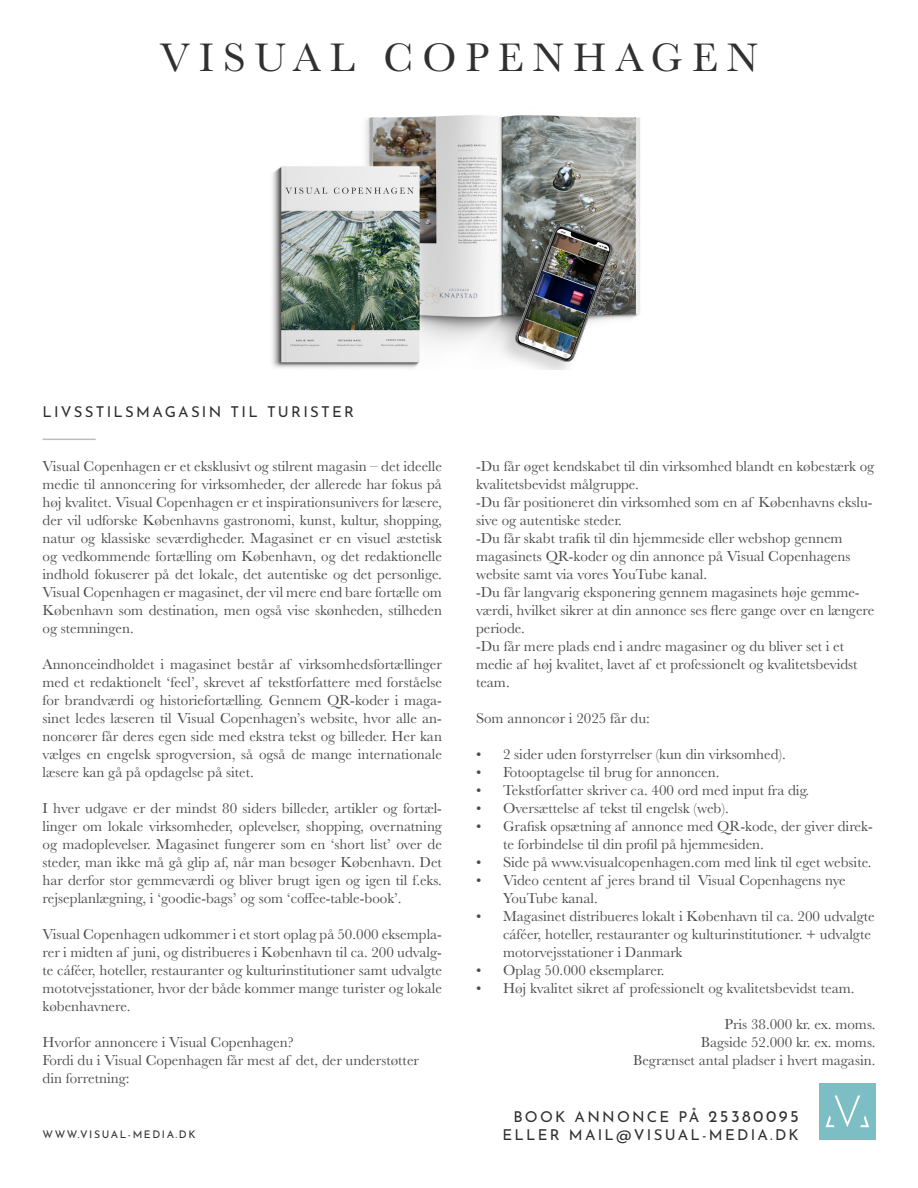
<style>
.page{position:relative;width:918px;height:1188px;background:#fff}
.page>*{position:absolute;margin:0;border:0;box-sizing:border-box;transform-origin:0 0}
.Heading_1_-_Centered{font:41.4px "Baskerville";letter-spacing:.22em;color:#312f30}
.t1{font:15px/18px "Baskerville";color:#4b4c4d}
.t2{font:15px "Josefin Sans";letter-spacing:.15em;color:#312f30}
.t3{font:10.5px "Josefin Sans";letter-spacing:.15em;color:#312f30}
.s1{font-size:16.5px}
</style>
<div class="page">
<hr style="left:43px;top:439px;width:53px;height:1px;background:#bcbdc0">
<svg style="left:819px;top:1083px;width:56px;height:56px;background:#85c1c7"></svg>
<img style="left:272px;top:115px;width:368px;height:255px">
<p class="Heading_1_-_Centered" style="left:160px;top:31px;width:600px">VISUAL COPENHAGEN</p>
<p class="t2" style="left:43px;top:400px;width:313px">LIVSSTILSMAGASIN TIL TURISTER</p>
<p class="t1" style="left:43px;top:457px;width:401px;text-align:justify">Visual Copenhagen er et eksklusivt og stilrent magasin – det ideelle medie til annoncering for virksomheder, der allerede har fokus på høj kvalitet. Visual Copenhagen er et inspirationsunivers for læsere, der vil udforske Københavns gastronomi, kunst, kultur, shopping, natur og klassiske seværdigheder. Magasinet er en visuel æstetisk og vedkommende fortælling om København, og det redaktionelle indhold fokuserer på det lokale, det autentiske og det personlige.<br>Visual Copenhagen er magasinet, der vil mere end bare fortælle om København som destination, men også vise skønheden, stilheden og stemningen.</p>
<p class="t1" style="left:43px;top:655px;width:401px;text-align:justify">Annonceindholdet i magasinet består af virksomhedsfortællinger med et redaktionelt ‘feel’, skrevet af tekstforfattere med forståelse for brandværdi og historiefortælling. Gennem QR-koder i maga&shy;sinet ledes læseren til Visual Copenhagen’s website, hvor alle an&shy;noncører får deres egen side med ekstra tekst og billeder. Her kan vælges en engelsk sprogversion, så også de mange internationale læsere kan gå på opdagelse på sitet.</p>
<p class="t1" style="left:43px;top:799px;width:401px;text-align:justify">I hver udgave er der mindst 80 siders billeder, artikler og fortæl&shy;linger om lokale virksomheder, oplevelser, shopping, overnatning og madoplevelser. Magasinet fungerer som en ‘short list’ over de steder, man ikke må gå glip af, når man besøger København. Det har derfor stor gemmeværdi og bliver brugt igen og igen til f.eks. rejseplanlægning, i ‘goodie-bags’ og som ‘coffee-table-book’.</p>
<p class="t1" style="left:43px;top:925px;width:401px;text-align:justify">Visual Copenhagen udkommer i et stort oplag på 50.000 eksempla&shy;rer i midten af juni, og distribueres i København til ca. 200 udvalg&shy;te cáféer, hoteller, restauranter og kulturinstitutioner samt udvalgte mototvejsstationer, hvor der både kommer mange turister og lokale københavnere.</p>
<p class="t1" style="left:43px;top:1033px;width:253px">Hvorfor annoncere i Visual Copenhagen?</p>
<p class="t1" style="left:43px;top:1051px;width:378px">Fordi du i Visual Copenhagen får mest af det, der understøtter din forretning:</p>
<p class="t3" style="left:43px;top:1126px;width:155px">WWW.VISUAL-MEDIA.DK</p>
<p class="t1" style="left:476px;top:457px;width:400px">-Du får øget kendskabet til din virksomhed blandt en købestærk og kvalitetsbevidst målgruppe.</p>
<p class="t1" style="left:476px;top:493px;width:398px">-Du får positioneret din virksomhed som en af Københavns ekslu&shy;sive og autentiske steder.</p>
<p class="t1" style="left:476px;top:529px;width:376px">-Du får skabt trafik til din hjemmeside eller webshop gennem magasinets QR-koder og din annonce på Visual Copenhagens website samt via vores YouTube kanal.</p>
<p class="t1" style="left:476px;top:583px;width:400px">-Du får langvarig eksponering gennem magasinets høje gemme&shy;værdi, hvilket sikrer at din annonce ses flere gange over en længere periode.</p>
<p class="t1" style="left:476px;top:637px;width:383px">-Du får mere plads end i andre magasiner og du bliver set i et medie af høj kvalitet, lavet af et professionelt og kvalitetsbevidst team.</p>
<p class="t1" style="left:476px;top:709px;width:175px">Som annoncør i 2025 får du:</p>
<p class="t1" style="left:476px;top:745px;width:311px">• 2 sider uden forstyrrelser (kun din virksomhed).</p>
<p class="t1" style="left:476px;top:763px;width:245px">• Fotooptagelse til brug for annoncen.</p>
<p class="t1" style="left:476px;top:781px;width:335px">• Tekstforfatter skriver ca. 400 ord med input fra dig.</p>
<p class="t1" style="left:476px;top:799px;width:254px">• Oversættelse af tekst til engelsk (web).</p>
<p class="t1" style="left:503px;top:817px;width:371px;text-indent:-27px">• Grafisk opsætning af annonce med QR-kode, der giver direk&shy;te forbindelse til din profil på hjemmesiden.</p>
<p class="t1" style="left:476px;top:853px;width:397px">• Side på www.visualcopenhagen.com med link til eget website.</p>
<p class="t1" style="left:503px;top:871px;width:344px;text-indent:-27px">• Video centent af jeres brand til Visual Copenhagens nye<br>YouTube kanal.</p>
<p class="t1" style="left:503px;top:907px;width:373px;text-indent:-27px">• Magasinet distribueres lokalt i København til ca. 200 udvalgte cáféer, hoteller, restauranter og kulturinstitutioner. + udvalgte motorvejsstationer i Danmark</p>
<p class="t1" style="left:476px;top:961px;width:190px">• Oplag 50.000 eksemplarer.</p>
<p class="t1" style="left:476px;top:979px;width:380px">• Høj kvalitet sikret af professionelt og kvalitetsbevidst team.</p>
<p class="t1" style="left:725px;top:1015px;width:152px">Pris 38.000 kr. ex. moms.</p>
<p class="t1" style="left:701px;top:1033px;width:176px">Bagside 52.000 kr. ex. moms.</p>
<p class="t1" style="left:633px;top:1051px;width:244px">Begrænset antal pladser i hvert magasin.</p>
<p class="t2" style="left:513px;top:1104px;width:287px">BOOK ANNONCE PÅ <span class="s1">25380095</span></p>
<p class="t2" style="left:503px;top:1122px;width:298px">ELLER MAIL@VISUAL-MEDIA.DK</p>
</div>
